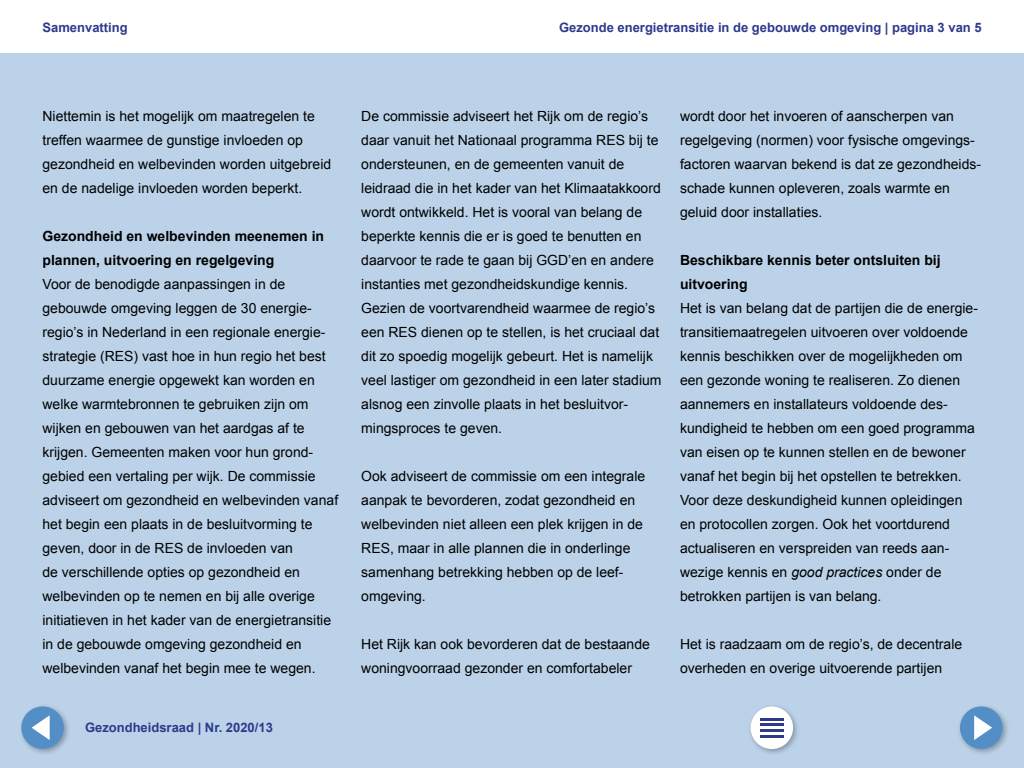
<style>
.page{position:relative;width:1024px;height:768px;background:#fff}
.page>*{position:absolute;margin:0;border:0;box-sizing:border-box;transform-origin:0 0}
.Plat_z_ruimte{font:14px/24px "Arial";color:#000}
.Kop_z_nr_vet{font:700 14px/24px "Arial";color:#000}
.t1{font:700 13px "Arial";color:#2d3a8c}
.s1{font-style:italic}
</style>
<div class="page">
<div style="left:0;top:54px;width:1024px;height:714px;background:#bbd2e8"></div>
<div style="left:18px;top:703px;width:53px;height:53px;background:#000;opacity:.3"></div>
<div style="left:21px;top:706px;width:43px;height:43px;background:#548ec6;border-radius:50%"></div>
<svg style="left:32px;top:715px;width:18px;height:25px"></svg>
<div style="left:747px;top:703px;width:53px;height:53px;background:#000;opacity:.3"></div>
<div style="left:751px;top:707px;width:42px;height:42px;background:#fff;border-radius:50%"></div>
<hr style="left:760px;top:718px;width:24px;height:2px;background:#2d3a8c">
<hr style="left:760px;top:724px;width:24px;height:2px;background:#2d3a8c">
<hr style="left:760px;top:730px;width:24px;height:2px;background:#2d3a8c">
<hr style="left:760px;top:735px;width:24px;height:2px;background:#2d3a8c">
<div style="left:957px;top:703px;width:53px;height:53px;background:#000;opacity:.3"></div>
<div style="left:960px;top:706px;width:43px;height:43px;background:#548ec6;border-radius:50%"></div>
<svg style="left:974px;top:715px;width:18px;height:25px"></svg>
<p class="t1" style="left:43px;top:19px;width:87px">Samenvatting</p>
<p class="t1" style="left:559px;top:19px;width:424px">Gezonde energietransitie in de gebouwde omgeving | pagina 3 van 5</p>
<p class="Plat_z_ruimte" style="left:43px;top:104px;width:290px">Niettemin is het mogelijk om maatregelen te treffen waarmee de gunstige invloeden op gezondheid en welbevinden worden uitgebreid en de nadelige invloeden worden beperkt.</p>
<h3 class="Kop_z_nr_vet" style="left:43px;top:225px;width:283px">Gezondheid en welbevinden meenemen in plannen, uitvoering en regelgeving</h3>
<p class="Plat_z_ruimte" style="left:43px;top:272px;width:297px">Voor de benodigde aanpassingen in de gebouwde omgeving leggen de 30 energie&shy;regio’s in Nederland in een regionale energie&shy;strategie (RES) vast hoe in hun regio het best duurzame energie opgewekt kan worden en welke warmtebronnen te gebruiken zijn om wijken en gebouwen van het aardgas af te krijgen. Gemeenten maken voor hun grond&shy;gebied een vertaling per wijk. De commissie adviseert om gezondheid en welbevinden vanaf het begin een plaats in de besluitvorming te geven, door in de RES de invloeden van<br>de verschillende opties op gezondheid en welbevinden op te nemen en bij alle overige initiatieven in het kader van de energietransitie in de gebouwde omgeving gezondheid en welbevinden vanaf het begin mee te wegen.</p>
<p class="t1" style="left:85px;top:719px;width:189px">Gezondheidsraad | Nr. 2020/13</p>
<p class="Plat_z_ruimte" style="left:361px;top:104px;width:302px">De commissie adviseert het Rijk om de regio’s daar vanuit het Nationaal programma RES bij te ondersteunen, en de gemeenten vanuit de leidraad die in het kader van het Klimaatakkoord wordt ontwikkeld. Het is vooral van belang de beperkte kennis die er is goed te benutten en daarvoor te rade te gaan bij GGD’en en andere instanties met gezondheidskundige kennis.<br>Gezien de voortvarendheid waarmee de regio’s een RES dienen op te stellen, is het cruciaal dat dit zo spoedig mogelijk gebeurt. Het is namelijk veel lastiger om gezondheid in een later stadium alsnog een zinvolle plaats in het besluitvor&shy;mingsproces te geven.</p>
<p class="Plat_z_ruimte" style="left:361px;top:464px;width:285px">Ook adviseert de commissie om een integrale aanpak te bevorderen, zodat gezondheid en welbevinden niet alleen een plek krijgen in de RES, maar in alle plannen die in onderlinge samenhang betrekking hebben op de leef&shy;omgeving.</p>
<p class="Plat_z_ruimte" style="left:361px;top:632px;width:290px">Het Rijk kan ook bevorderen dat de bestaande woningvoorraad gezonder en comfortabeler</p>
<p class="Plat_z_ruimte" style="left:680px;top:104px;width:303px">wordt door het invoeren of aanscherpen van regelgeving (normen) voor fysische omgevings&shy;factoren waarvan bekend is dat ze gezondheids&shy;schade kunnen opleveren, zoals warmte en geluid door installaties.</p>
<h3 class="Kop_z_nr_vet" style="left:680px;top:249px;width:262px">Beschikbare kennis beter ontsluiten bij uitvoering</h3>
<p class="Plat_z_ruimte" style="left:680px;top:296px;width:300px">Het is van belang dat de partijen die de energie&shy;transitiemaatregelen uitvoeren over voldoende kennis beschikken over de mogelijkheden om een gezonde woning te realiseren. Zo dienen aannemers en installateurs voldoende des&shy;kundigheid te hebben om een goed programma van eisen op te kunnen stellen en de bewoner vanaf het begin bij het opstellen te betrekken.<br>Voor deze deskundigheid kunnen opleidingen en protocollen zorgen. Ook het voortdurend actualiseren en verspreiden van reeds aan-- wezige kennis en <span class="s1">good practices</span> onder de betrokken partijen is van belang<span class="s1">.</span></p>
<p class="Plat_z_ruimte" style="left:680px;top:632px;width:284px">Het is raadzaam om de regio’s, de decentrale overheden en overige uitvoerende partijen</p>
</div>
